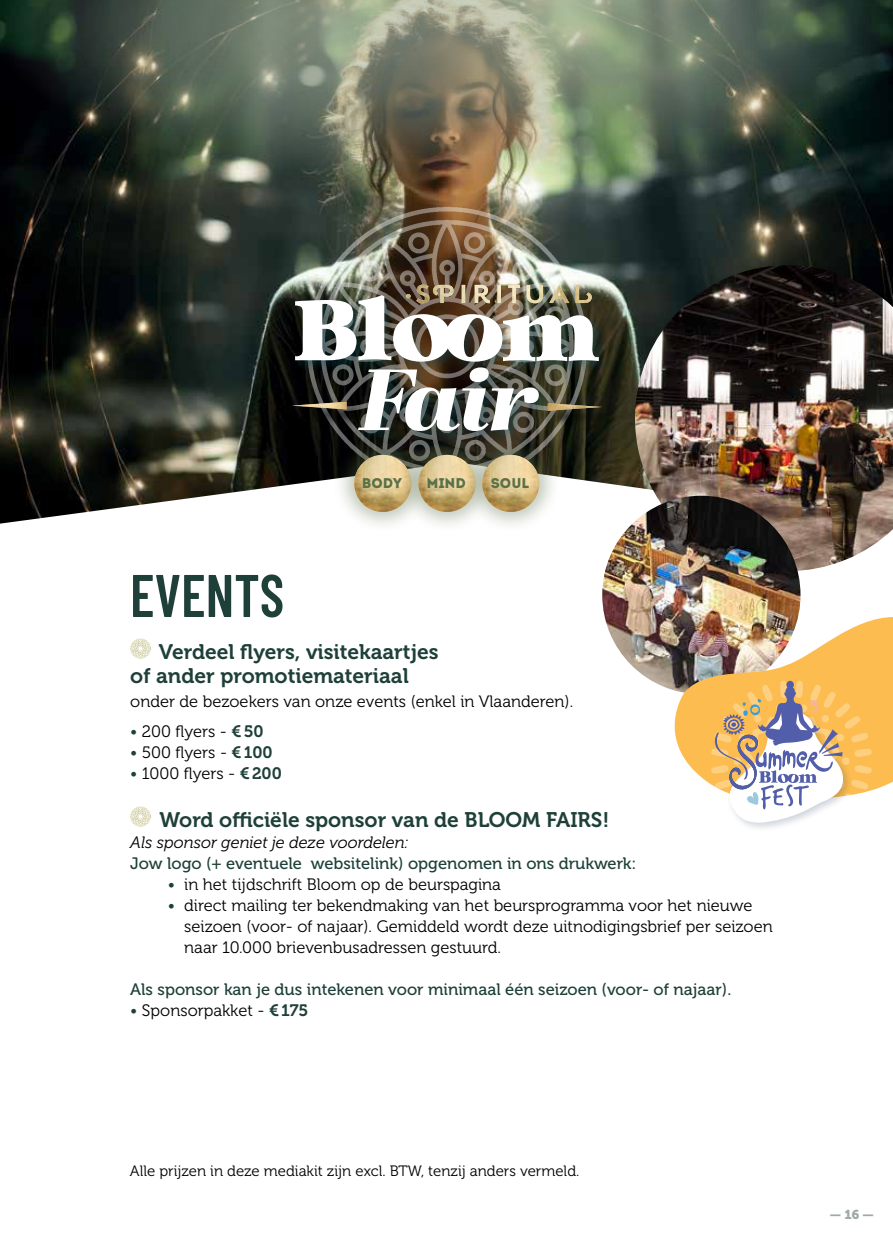
<style>
.page{position:relative;width:893px;height:1234px;background:#fff}
.page>*{position:absolute;margin:0;border:0;box-sizing:border-box;transform-origin:0 0}
.t1{font:600 60px "Barlow Condensed";color:#1e4039;scale:.94 1}
.t2{font:21px/24px "Museo 700";color:#1e4039}
.t3{font:16.5px/21px "Museo 300";color:#000}
.t4{font:16.5px "Museo 500";color:#1e4039}
.t5{font:italic 16.5px "Museo 300";color:#000}
.t6{font:15px "Museo 300";color:#000}
.t7{font:14.1px "Intro";color:#5c7148}
.t8{font:12.9px "Museo 900";color:#9eaba3}
.s1{color:#1e4039}
.s2{font-family:"Museo 700";color:#1e4039}
</style>
<div class="page">
<img style="left:0;top:187px;width:893px;height:336px">
<img style="left:0;top:0;width:893px;height:187px">
<img style="left:301px;top:200px;width:292px;height:292px">
<div style="left:293px;top:293px;width:318px;height:80px;background:#06576b;opacity:.3"></div>
<div style="left:355px;top:364px;width:196px;height:79px;background:#06576b;opacity:.3"></div>
<svg style="left:358px;top:367px;width:181px;height:64px"></svg>
<div style="left:296px;top:404px;width:68px;height:22px;background:#000;opacity:.75"></div>
<img style="left:292px;top:401px;width:55px;height:8px">
<div style="left:550px;top:405px;width:67px;height:22px;background:#000;opacity:.75"></div>
<img style="left:548px;top:403px;width:54px;height:7px">
<div style="left:333px;top:434px;width:100px;height:99px;background:#5c7148;opacity:.4"></div>
<img style="left:354px;top:455px;width:43px;height:57px">
<div style="left:397px;top:434px;width:100px;height:99px;background:#5c7148;opacity:.4"></div>
<img style="left:418px;top:455px;width:43px;height:57px">
<div style="left:461px;top:434px;width:100px;height:99px;background:#5c7148;opacity:.4"></div>
<img style="left:482px;top:455px;width:57px;height:57px">
<img style="left:295px;top:284px;width:304px;height:77px">
<img style="left:406px;top:284px;width:186px;height:19px">
<img style="left:130px;top:638px;width:20px;height:20px">
<img style="left:130px;top:806px;width:20px;height:20px">
<img style="left:635px;top:265px;width:258px;height:306px">
<img style="left:602px;top:495px;width:198px;height:199px;border-radius:99px">
<img style="left:659px;top:616px;width:234px;height:213px">
<h1 class="t1" style="left:130px;top:552px;width:166px">EVENTS</h1>
<p class="t7" style="left:362px;top:474px;width:42px">BODY</p>
<p class="t7" style="left:427px;top:474px;width:41px">MIND</p>
<p class="t7" style="left:491px;top:474px;width:40px">SOUL</p>
<p class="t2" style="left:130px;top:639px;width:310px;text-indent:29px">Verdeel flyers, visitekaartjes of ander promotiemateriaal</p>
<p class="t3" style="left:130px;top:690px;width:444px">onder de bezoekers van onze events (enkel in Vlaanderen).</p>
<p class="t3" style="left:130px;top:720px;width:135px"><span class="s1">•</span> 200 flyers - <span class="s2">€50</span></p>
<p class="t3" style="left:130px;top:741px;width:144px"><span class="s1">•</span> 500 flyers - <span class="s2">€100</span></p>
<p class="t3" style="left:130px;top:762px;width:153px"><span class="s1">•</span> 1000 flyers - <span class="s2">€200</span></p>
<p class="t2" style="left:160px;top:807px;width:451px">Word officiële sponsor van de BLOOM FAIRS!</p>
<p class="t5" style="left:130px;top:832px;width:280px">Als sponsor geniet je deze voordelen:</p>
<p class="t4" style="left:130px;top:853px;width:508px">Jow logo (+ eventuele websitelink) opgenomen in ons drukwerk:</p>
<p class="t3" style="left:168px;top:873px;width:335px"><span class="s1">•</span> in het tijdschrift Bloom op de beurspagina</p>
<p class="t3" style="left:184px;top:894px;width:590px;text-indent:-16px"><span class="s1">•</span> direct mailing ter bekendmaking van het beursprogramma voor het nieuwe seizoen (voor- of najaar). Gemiddeld wordt deze uitnodigingsbrief per seizoen naar 10.000 brievenbusadressen gestuurd.</p>
<p class="t4" style="left:130px;top:979px;width:603px">Als sponsor kan je dus intekenen voor minimaal één seizoen (voor- of najaar).</p>
<p class="t3" style="left:130px;top:999px;width:180px"><span class="s1">•</span> Sponsorpakket - <span class="s2">€175</span></p>
<p class="t6" style="left:130px;top:1162px;width:451px">Alle prijzen in deze mediakit zijn excl. BTW, tenzij anders vermeld.</p>
<p class="t8" style="left:830px;top:1206px;width:46px">— 16 —</p>
</div>
